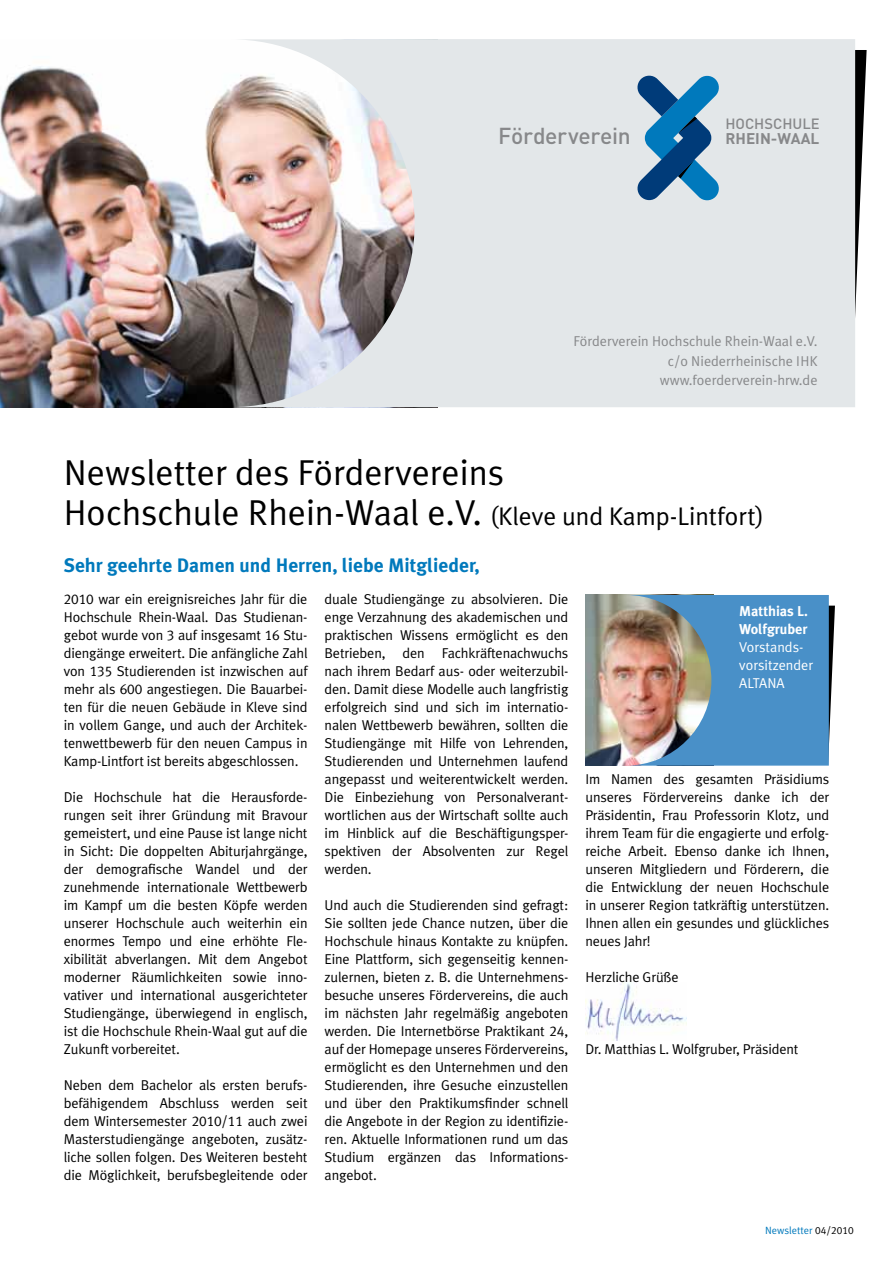
<style>
.page{position:relative;width:893px;height:1263px;background:#fff}
.page>*{position:absolute;margin:0;border:0;box-sizing:border-box;transform-origin:0 0}
.t1{font:36px/40.5px "Meta Plus Normal";color:#000}
.t2{font:500 22.8px "DIN";letter-spacing:-.015em;color:#87888a}
.t3{font:700 19.5px "Meta Plus";color:#0079bc}
.t4{font:700 15.3px "DIN";letter-spacing:.005em;color:#87888a}
.t5{font:500 14.7px "DIN";color:#87888a}
.t6{font:14.25px/18px "Meta Plus Normal";letter-spacing:-.01em;color:#000;text-align:justify}
.t7{font:14.25px/19.5px "Meta Plus Normal";color:#87888a;text-align:right}
.t8{font:14.25px/18px "Meta Plus Normal";color:#fff}
.t9{font:700 14.25px/18px "Meta Plus";color:#fff}
.t10{font:10.5px "Meta Plus Normal";color:#0079bc}
.s1{font-size:25.5px}
.s2{font-family:"Meta Plus Normal Caps"}
.s3{font-family:"Meta Plus Normal Caps";color:#000}
</style>
<div class="page">
<img style="left:585px;top:982px;width:101px;height:58px">
<svg style="left:855px;top:50px;width:12px;height:268px"></svg>
<img style="left:0;top:66px;width:231px;height:341px">
<svg style="left:231px;top:39px;width:624px;height:368px;background:#dbd9da"></svg>
<svg style="left:636px;top:75px;width:84px;height:126px;background:#5991b8"></svg>
<img style="left:585px;top:595px;width:41px;height:171px">
<img style="left:626px;top:595px;width:209px;height:171px">
<h2 class="t2" style="left:498px;top:121px;width:134px">Förderverein</h2>
<p class="t5" style="left:725px;top:115px;width:96px">HOCHSCHULE</p>
<p class="t4" style="left:725px;top:128px;width:96px">RHEIN-WAAL</p>
<p class="t7" style="left:573px;top:331px;width:246px">Förderverein Hochschule Rhein-Waal e.V. c/o Niederrheinische IHK www.foerderverein-hrw.de</p>
<h1 class="t1" style="left:64px;top:451px;width:702px">Newsletter des Fördervereins<br>Hochschule Rhein-Waal e.V. <span class="s1">(Kleve und Kamp-Lintfort)</span></h1>
<h3 class="t3" style="left:64px;top:554px;width:417px">Sehr geehrte Damen und Herren, liebe Mitglieder,</h3>
<p class="t6" style="left:64px;top:590px;width:245px"><span class="s2">2010</span> war ein ereignisreiches Jahr für die Hochschule Rhein-Waal. Das Studienan&shy;gebot wurde von <span class="s2">3</span> auf insgesamt <span class="s2">16</span> Stu&shy;diengänge erweitert. Die anfängliche Zahl von <span class="s2">135</span> Studierenden ist inzwischen auf mehr als <span class="s2">600</span> angestiegen. Die Bauarbei&shy;ten für die neuen Gebäude in Kleve sind in vollem Gange, und auch der Architek&shy;tenwettbewerb für den neuen Campus in Kamp-Lintfort ist bereits abgeschlossen.</p>
<p class="t6" style="left:64px;top:788px;width:245px">Die Hochschule hat die Herausforde&shy;rungen seit ihrer Gründung mit Bravour gemeistert, und eine Pause ist lange nicht in Sicht: Die doppelten Abiturjahrgänge, der demografische Wandel und der zunehmende internationale Wettbewerb im Kampf um die besten Köpfe werden unserer Hochschule auch weiterhin ein enormes Tempo und eine erhöhte Fle&shy;xibilität abverlangen. Mit dem Angebot moderner Räumlichkeiten sowie inno&shy;vativer und international ausgerichteter Studiengänge, überwiegend in englisch, ist die Hochschule Rhein-Waal gut auf die Zukunft vorbereitet.</p>
<p class="t6" style="left:64px;top:1076px;width:245px">Neben dem Bachelor als ersten berufs&shy;befähigendem Abschluss werden seit dem Wintersemester <span class="s2">2010/11</span> auch zwei Masterstudiengänge angeboten, zusätz&shy;liche sollen folgen. Des Weiteren besteht die Möglichkeit, berufsbegleitende oder</p>
<p class="t6" style="left:325px;top:590px;width:245px">duale Studiengänge zu absolvieren. Die enge Verzahnung des akademischen und praktischen Wissens ermöglicht es den Betrieben, den Fachkräftenachwuchs nach ihrem Bedarf aus- oder weiterzubil&shy;den. Damit diese Modelle auch langfristig erfolgreich sind und sich im internatio&shy;nalen Wettbewerb bewähren, sollten die Studiengänge mit Hilfe von Lehrenden, Studierenden und Unternehmen laufend angepasst und weiterentwickelt werden.<br>Die Einbeziehung von Personalverant&shy;wortlichen aus der Wirtschaft sollte auch im Hinblick auf die Beschäftigungsper&shy;spektiven der Absolventen zur Regel werden.</p>
<p class="t6" style="left:325px;top:896px;width:245px">Und auch die Studierenden sind gefragt:<br>Sie sollten jede Chance nutzen, über die Hochschule hinaus Kontakte zu knüpfen.<br>Eine Plattform, sich gegenseitig kennen&shy;zulernen, bieten z. B. die Unternehmens&shy;besuche unseres Fördervereins, die auch im nächsten Jahr regelmäßig angeboten werden. Die Internetbörse Praktikant <span class="s2">24</span>, auf der Homepage unseres Fördervereins, ermöglicht es den Unternehmen und den Studierenden, ihre Gesuche einzustellen und über den Praktikumsfinder schnell die Angebote in der Region zu identifizie&shy;ren. Aktuelle Informationen rund um das Studium ergänzen das Informations&shy;angebot.</p>
<p class="t9" style="left:739px;top:601px;width:70px">Matthias L.<br>Wolfgruber</p>
<p class="t8" style="left:739px;top:637px;width:76px">Vorstands&shy;vorsitzender<br>ALTANA</p>
<p class="t6" style="left:585px;top:770px;width:245px">Im Namen des gesamten Präsidiums unseres Fördervereins danke ich der Präsidentin, Frau Professorin Klotz, und ihrem Team für die engagierte und erfolg&shy;reiche Arbeit. Ebenso danke ich Ihnen, unseren Mitgliedern und Förderern, die die Entwicklung der neuen Hochschule in unserer Region tatkräftig unterstützen.<br>Ihnen allen ein gesundes und glückliches neues Jahr!</p>
<p class="t6" style="left:585px;top:968px;width:95px">Herzliche Grüße</p>
<p class="t6" style="left:585px;top:1040px;width:215px">Dr. Matthias L. Wolfgruber, Präsident</p>
<p class="t10" style="left:765px;top:1224px;width:90px">Newsletter <span class="s3">04/2010</span></p>
</div>
